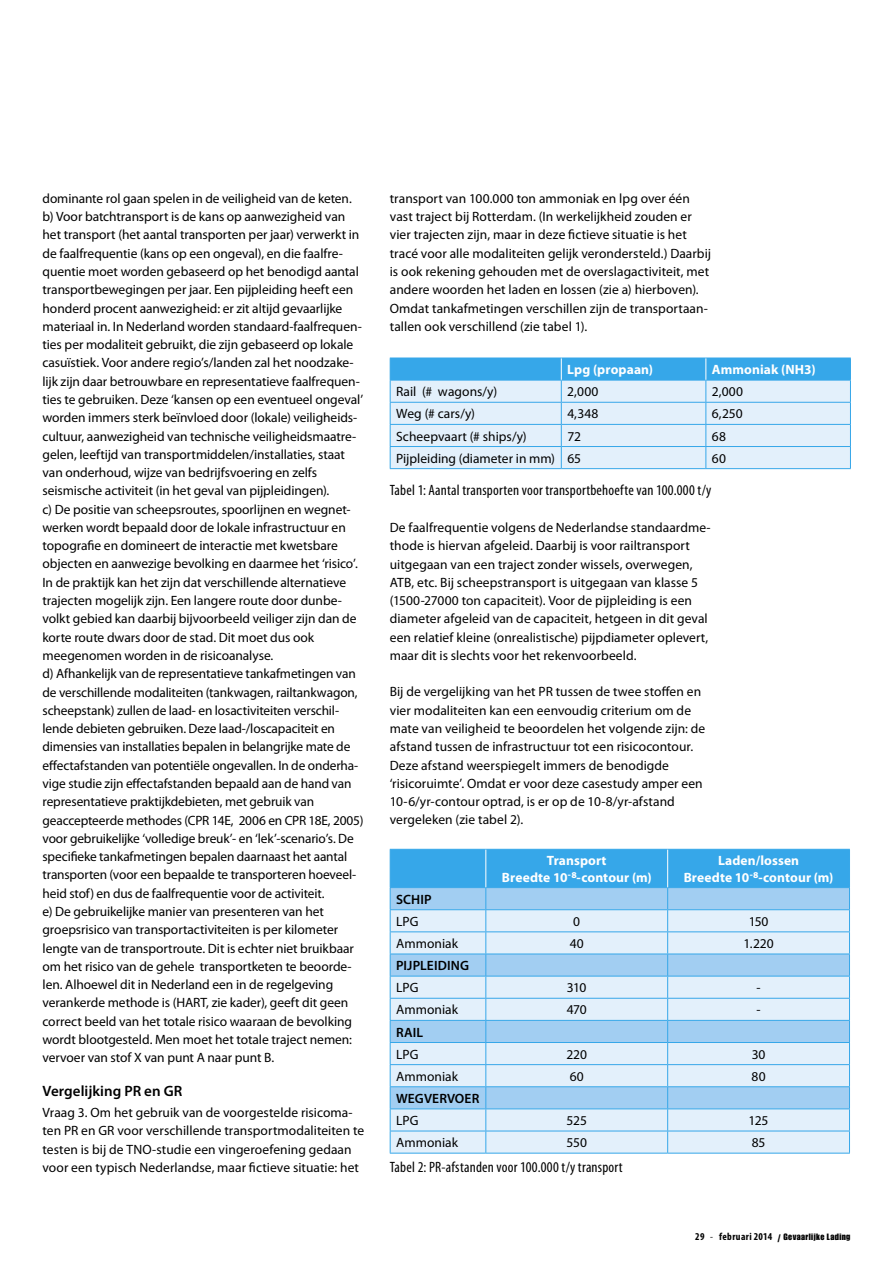
<style>
.page{position:relative;width:893px;height:1263px;background:#fff}
.page>*{position:absolute;margin:0;border:0;box-sizing:border-box;transform-origin:0 0}
.t1{font:condensed 15px "Myriad Pro";letter-spacing:.015em;color:#000}
.t2{font:600 15px "Myriad Pro";letter-spacing:.005em;color:#000}
.t3{font:13.5px/18.3px "Myriad Pro";letter-spacing:-.005em;color:#000}
.t4{font:700 13.5px/16.2px "Myriad Pro";letter-spacing:.01em;color:#fff;text-align:center}
.t5{font:600 13.5px "Myriad Pro";letter-spacing:.01em;color:#000}
.t6{font:9px "Impact LT Std";letter-spacing:.045em;color:#000}
.s1{font-size:15px}
.s2{font-family:"Myriad Pro";font-weight:700;font-stretch:condensed;font-size:10.5px}
.s3{font-family:"Myriad Pro";font-stretch:condensed;font-size:10.5px}
.s4{font-size:10.5px}
</style>
<div class="page">
<svg style="left:390px;top:358px;width:461px;height:111px;background:#b8def6"></svg>
<svg style="left:390px;top:849px;width:460px;height:304px;background:#b3daf5"></svg>
<hr style="left:390px;top:1153px;width:96px;height:1px;background:#36a7e9">
<hr style="left:486px;top:1153px;width:182px;height:1px;background:#36a7e9">
<hr style="left:668px;top:1153px;width:182px;height:1px;background:#36a7e9">
<hr style="left:485px;top:850px;width:1px;height:37px;background:#fff">
<hr style="left:667px;top:850px;width:1px;height:37px;background:#fff">
<p class="t3" style="left:43px;top:189px;width:322px">dominante rol gaan spelen in de veiligheid van de keten. b) Voor batchtransport is de kans op aanwezigheid van het transport (het aantal transporten per jaar) verwerkt in de faalfrequentie (kans op een ongeval), en die faalfre&shy;quentie moet worden gebaseerd op het benodigd aantal transportbewegingen per jaar. Een pijpleiding heeft een honderd procent aanwezigheid: er zit altijd gevaarlijke materiaal in. In Nederland worden standaard-faalfrequen&shy;ties per modaliteit gebruikt, die zijn gebaseerd op lokale casuïstiek. Voor andere regio’s/landen zal het noodzake&shy;lijk zijn daar betrouwbare en representatieve faalfrequen&shy;ties te gebruiken. Deze ‘kansen op een eventueel ongeval’ worden immers sterk beïnvloed door (lokale) veiligheids&shy;cultuur, aanwezigheid van technische veiligheidsmaatre&shy;gelen, leeftijd van transportmiddelen/installaties, staat van onderhoud, wijze van bedrijfsvoering en zelfs seismische activiteit (in het geval van pijpleidingen).<br>c) De positie van scheepsroutes, spoorlijnen en wegnet&shy;werken wordt bepaald door de lokale infrastructuur en topografie en domineert de interactie met kwetsbare objecten en aanwezige bevolking en daarmee het ‘risico’.<br>In de praktijk kan het zijn dat verschillende alternatieve trajecten mogelijk zijn. Een langere route door dunbe&shy;volkt gebied kan daarbij bijvoorbeeld veiliger zijn dan de korte route dwars door de stad. Dit moet dus ook meegenomen worden in de risicoanalyse.<br>d) Afhankelijk van de representatieve tankafmetingen van de verschillende modaliteiten (tankwagen, railtankwagon, scheepstank) zullen de laad- en losactiviteiten verschil&shy;lende debieten gebruiken. Deze laad-/loscapaciteit en dimensies van installaties bepalen in belangrijke mate de effectafstanden van potentiële ongevallen. In de onderha&shy;vige studie zijn effectafstanden bepaald aan de hand van representatieve praktijkdebieten, met gebruik van geaccepteerde methodes (CPR 14E, 2006 en CPR 18E, 2005) voor gebruikelijke ‘volledige breuk’- en ‘lek’-scenario’s. De specifieke tankafmetingen bepalen daarnaast het aantal transporten (voor een bepaalde te transporteren hoeveel&shy;heid stof) en dus de faalfrequentie voor de activiteit.<br>e) De gebruikelijke manier van presenteren van het groepsrisico van transportactiviteiten is per kilometer lengte van de transportroute. Dit is echter niet bruikbaar om het risico van de gehele transportketen te beoorde&shy;len. Alhoewel dit in Nederland een in de regelgeving verankerde methode is (HART, zie kader), geeft dit geen correct beeld van het totale risico waaraan de bevolking wordt blootgesteld. Men moet het totale traject nemen: vervoer van stof X van punt A naar punt B.</p>
<p class="t2" style="left:43px;top:1081px;width:141px">Vergelijking PR en GR</p>
<p class="t3" style="left:43px;top:1103px;width:323px">Vraag 3. Om het gebruik van de voorgestelde risicoma&shy;ten PR en GR voor verschillende transportmodaliteiten te testen is bij de TNO-studie een vingeroefening gedaan voor een typisch Nederlandse, maar fictieve situatie: het</p>
<p class="t3" style="left:390px;top:189px;width:323px">transport van 100.000 ton ammoniak en lpg over één vast traject bij Rotterdam. (In werkelijkheid zouden er vier trajecten zijn, maar in deze fictieve situatie is het tracé voor alle modaliteiten gelijk verondersteld.) Daarbij is ook rekening gehouden met de overslagactiviteit, met andere woorden het laden en lossen (zie a) hierboven).<br>Omdat tankafmetingen verschillen zijn de transportaan&shy;tallen ook verschillend (zie tabel 1).</p>
<p class="t4" style="left:567px;top:361px;width:87px">Lpg (propaan)</p>
<p class="t4" style="left:712px;top:361px;width:105px">Ammoniak (NH3)</p>
<p class="t3" style="left:396px;top:382px;width:103px">Rail (# wagons/y)</p>
<p class="t3" style="left:567px;top:382px;width:33px">2,000</p>
<p class="t3" style="left:712px;top:382px;width:33px">2,000</p>
<p class="t3" style="left:396px;top:404px;width:80px">Weg (# cars/y)</p>
<p class="t3" style="left:567px;top:404px;width:33px">4,348</p>
<p class="t3" style="left:712px;top:404px;width:32px">6,250</p>
<p class="t3" style="left:396px;top:427px;width:132px">Scheepvaart (# ships/y)</p>
<p class="t3" style="left:567px;top:427px;width:15px">72</p>
<p class="t3" style="left:712px;top:427px;width:16px">68</p>
<p class="t3" style="left:396px;top:449px;width:186px">Pijpleiding (diameter in mm) 65</p>
<p class="t3" style="left:712px;top:449px;width:15px">60</p>
<p class="t1" style="left:390px;top:481px;width:323px">Tabel 1: Aantal transporten voor transportbehoefte van 100.000 t/y</p>
<p class="t3" style="left:390px;top:518px;width:322px">De faalfrequentie volgens de Nederlandse standaardme&shy;thode is hiervan afgeleid. Daarbij is voor railtransport uitgegaan van een traject zonder wissels, overwegen, ATB, etc. Bij scheepstransport is uitgegaan van klasse 5 (1500-27000 ton capaciteit). Voor de pijpleiding is een diameter afgeleid van de capaciteit, hetgeen in dit geval een relatief kleine (onrealistische) pijpdiameter oplevert, maar dit is slechts voor het rekenvoorbeeld.</p>
<p class="t3" style="left:390px;top:683px;width:317px">Bij de vergelijking van het PR tussen de twee stoffen en vier modaliteiten kan een eenvoudig criterium om de mate van veiligheid te beoordelen het volgende zijn: de afstand tussen de infrastructuur tot een risicocontour.<br>Deze afstand weerspiegelt immers de benodigde ‘risicoruimte’. Omdat er voor deze casestudy amper een 10-6/yr-contour optrad, is er op de 10-8/yr-afstand vergeleken (zie tabel 2).</p>
<p class="t4" style="left:502px;top:852px;width:151px">Transport<br>Breedte 10<span class="s1">-8</span>-contour (m)</p>
<p class="t4" style="left:684px;top:852px;width:151px">Laden/lossen<br>Breedte 10<span class="s1">-8</span>-contour (m)</p>
<p class="t5" style="left:396px;top:891px;width:37px">SCHIP</p>
<p class="t3" style="left:396px;top:912px;width:24px">LPG</p>
<p class="t3" style="left:573px;top:912px;width:8px">0</p>
<p class="t3" style="left:749px;top:912px;width:21px">150</p>
<p class="t3" style="left:396px;top:934px;width:63px">Ammoniak</p>
<p class="t3" style="left:570px;top:934px;width:16px">40</p>
<p class="t3" style="left:743px;top:934px;width:32px">1.220</p>
<p class="t5" style="left:396px;top:957px;width:74px">PIJPLEIDING</p>
<p class="t3" style="left:396px;top:978px;width:24px">LPG</p>
<p class="t3" style="left:567px;top:978px;width:21px">310</p>
<p class="t3" style="left:756px;top:978px;width:6px">-</p>
<p class="t3" style="left:396px;top:1000px;width:63px">Ammoniak</p>
<p class="t3" style="left:567px;top:1000px;width:22px">470</p>
<p class="t3" style="left:756px;top:1000px;width:6px">-</p>
<p class="t5" style="left:396px;top:1023px;width:28px">RAIL</p>
<p class="t3" style="left:396px;top:1045px;width:24px">LPG</p>
<p class="t3" style="left:566px;top:1045px;width:22px">220</p>
<p class="t3" style="left:752px;top:1045px;width:15px">30</p>
<p class="t3" style="left:396px;top:1067px;width:63px">Ammoniak</p>
<p class="t3" style="left:570px;top:1067px;width:15px">60</p>
<p class="t3" style="left:752px;top:1067px;width:15px">80</p>
<p class="t5" style="left:396px;top:1090px;width:85px">WEGVERVOER</p>
<p class="t3" style="left:396px;top:1111px;width:24px">LPG</p>
<p class="t3" style="left:566px;top:1111px;width:22px">525</p>
<p class="t3" style="left:749px;top:1111px;width:21px">125</p>
<p class="t3" style="left:396px;top:1133px;width:63px">Ammoniak</p>
<p class="t3" style="left:567px;top:1133px;width:22px">550</p>
<p class="t3" style="left:752px;top:1133px;width:15px">85</p>
<p class="t1" style="left:390px;top:1158px;width:234px">Tabel 2: PR-afstanden voor 100.000 t/y transport</p>
<p class="t6" style="left:695px;top:1232px;width:157px"><span class="s2">29</span> <span class="s3">-</span> <span class="s2">februari 2014</span> <span class="s4">/</span> Gevaarlijke Lading</p>
</div>
